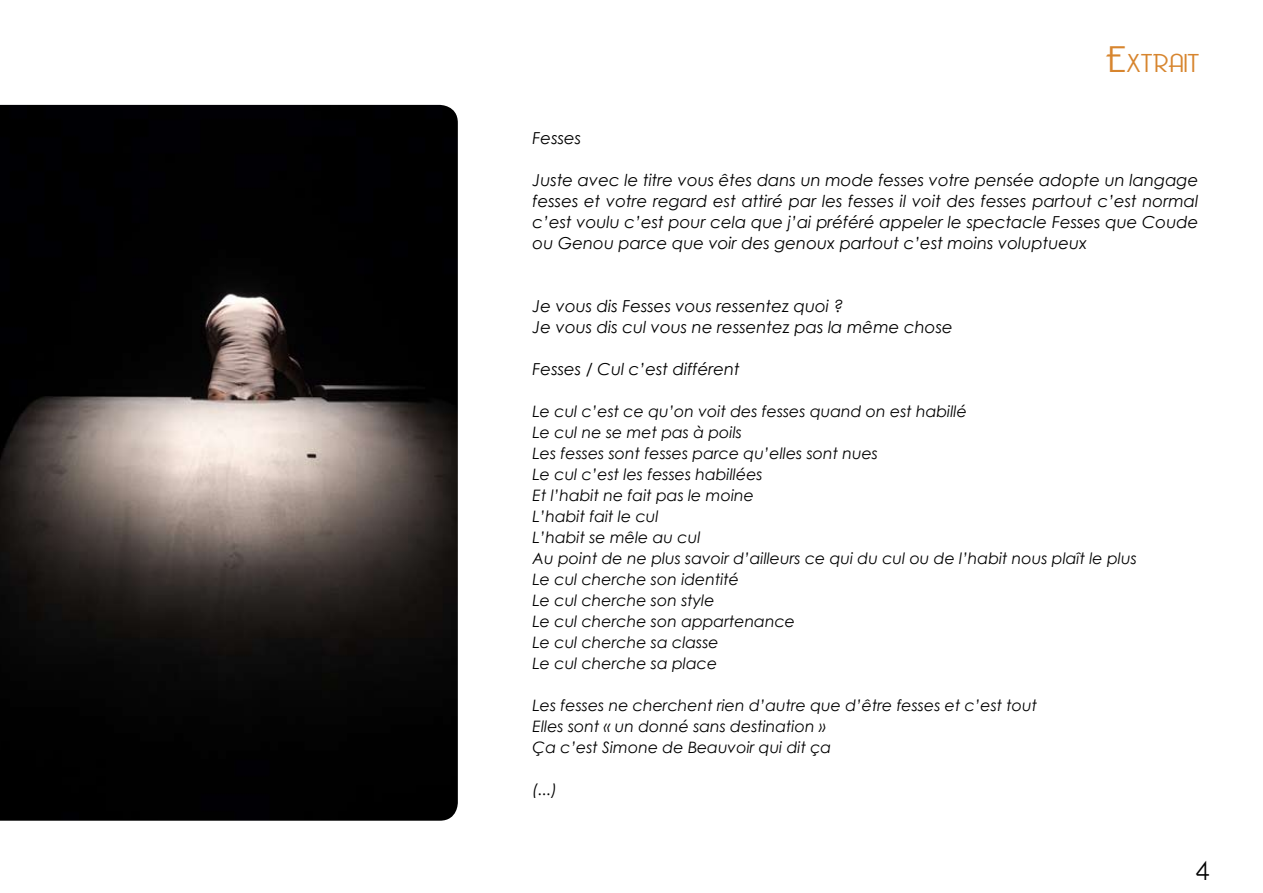
<style>
.page{position:relative;width:1263px;height:893px;background:#fff}
.page>*{position:absolute;margin:0;border:0;box-sizing:border-box;transform-origin:0 0}
.t1{font:300 27px "Bellerose";color:#000}
.t2{font:300 25.2px "Bellerose";color:#d7852e;scale:1.25 1}
.t3{font:italic 16.5px/21px "Century Gothic";color:#000;text-align:justify}
.t4{font:italic 15.75px/21px "Century Gothic";color:#000}
.s1{font-size:36px}
</style>
<div class="page">
<img style="left:0;top:105px;width:458px;height:716px">
<h2 class="t2" style="left:1106px;top:49px;width:76px"><span class="s1">E</span>XTRAIT</h2>
<p class="t3" style="left:533px;top:127px;width:50px">Fesses</p>
<p class="t3" style="left:533px;top:169px;width:667px">Juste avec le titre vous êtes dans un mode fesses votre pensée adopte un langage fesses et votre regard est attiré par les fesses il voit des fesses partout c’est normal c’est voulu c’est pour cela que j’ai préféré appeler le spectacle Fesses que Coude ou Genou parce que voir des genoux partout c’est moins voluptueux</p>
<p class="t3" style="left:533px;top:295px;width:422px">Je vous dis Fesses vous ressentez quoi ?<br>Je vous dis cul vous ne ressentez pas la même chose</p>
<p class="t3" style="left:533px;top:358px;width:209px">Fesses / Cul c’est différent</p>
<p class="t4" style="left:533px;top:401px;width:606px">Le cul c’est ce qu’on voit des fesses quand on est habillé<br>Le cul ne se met pas à poils<br>Les fesses sont fesses parce qu’elles sont nues<br>Le cul c’est les fesses habillées<br>Et l’habit ne fait pas le moine<br>L’habit fait le cul<br>L’habit se mêle au cul<br>Au point de ne plus savoir d’ailleurs ce qui du cul ou de l’habit nous plaît le plus Le cul cherche son identité<br>Le cul cherche son style<br>Le cul cherche son appartenance<br>Le cul cherche sa classe<br>Le cul cherche sa place</p>
<p class="t4" style="left:533px;top:695px;width:506px">Les fesses ne cherchent rien d’autre que d’être fesses et c’est tout<br>Elles sont « un donné sans destination »<br>Ça c’est Simone de Beauvoir qui dit ça</p>
<p class="t4" style="left:533px;top:779px;width:26px">(...)</p>
<h1 class="t1" style="left:1196px;top:855px;width:15px">4</h1>
</div>
